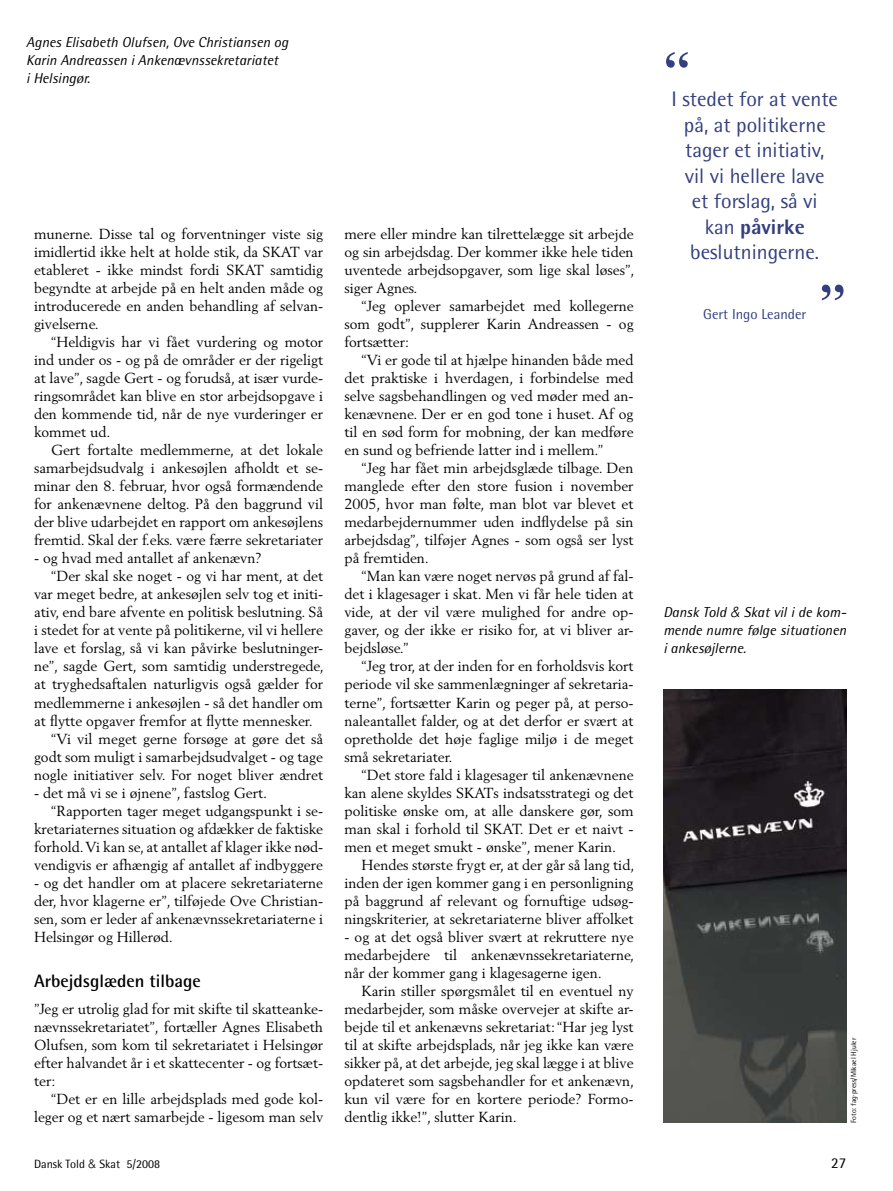
<style>
.page{position:relative;width:893px;height:1191px;background:#fff}
.page>*{position:absolute;margin:0;border:0;box-sizing:border-box;transform-origin:0 0}
.t1{font:600 54px "Times";color:#333f7e}
.t2{font:21px/25.5px "Rotis Semi Sans";color:#333f7e;text-align:center}
.t3{font:700 18px "Rotis Semi Sans";color:#000}
.t4{font:15px "Rotis Semi Sans";color:#000}
.t5{font:14.4px/18px "Berling";color:#000;text-align:justify}
.t6{font:italic 14.4px/18px "Rotis Semi Sans";color:#000}
.t7{font:14.4px "Rotis Semi Sans";color:#333f7e}
.t8{font:12px "Rotis Semi Sans";color:#000}
.t9{font:7.5px "Rotis Semi Sans";color:#000}
.s1{font-weight:800}
.s2{font-family:"Helvetica";font-weight:300}
</style>
<div class="page">
<img style="left:663px;top:689px;width:183px;height:434px">
<p class="t6" style="left:26px;top:33px;width:264px">Agnes Elisabeth Olufsen, Ove Christiansen og<br>Karin Andreassen i Ankenævnssekretariatet<br>i Helsingør.</p>
<p class="t5" style="left:34px;top:225px;width:291px">munerne. Disse tal og forventninger viste sig imidlertid ikke helt at holde stik, da SKAT var etableret - ikke mindst fordi SKAT samtidig begyndte at arbejde på en helt anden måde og introducerede en anden behandling af selvan&shy;givelserne.</p>
<p class="t5" style="left:34px;top:333px;width:291px;text-indent:17px">“Heldigvis har vi fået vurdering og motor ind under os - og på de områder er der rigeligt at lave”, sagde Gert - og forudså, at især vurde&shy;ringsområdet kan blive en stor arbejdsopgave i den kommende tid, når de nye vurderinger er kommet ud.</p>
<p class="t5" style="left:34px;top:441px;width:291px;text-indent:17px">Gert fortalte medlemmerne, at det lokale samarbejdsudvalg i ankesøjlen afholdt et se&shy;minar den 8. februar, hvor også formændende for ankenævnene deltog. På den baggrund vil der blive udarbejdet en rapport om ankesøjlens fremtid. Skal der f.eks. være færre sekretariater</p>
<p class="t5" style="left:34px;top:549px;width:229px">- og hvad med antallet af ankenævn?</p>
<p class="t5" style="left:51px;top:567px;width:274px">“Der skal ske noget - og vi har ment, at det</p>
<p class="t5" style="left:34px;top:585px;width:291px">var meget bedre, at ankesøjlen selv tog et initi-</p>
<p class="t5" style="left:34px;top:603px;width:291px">ativ, end bare afvente en politisk beslutning. Så</p>
<p class="t5" style="left:34px;top:621px;width:291px">i stedet for at vente på politikerne, vil vi hellere</p>
<p class="t5" style="left:34px;top:639px;width:291px">lave et forslag, så vi kan påvirke beslutninger-</p>
<p class="t5" style="left:34px;top:657px;width:291px">ne”, sagde Gert, som samtidig understregede,</p>
<p class="t5" style="left:34px;top:675px;width:291px">at tryghedsaftalen naturligvis også gælder for</p>
<p class="t5" style="left:34px;top:693px;width:291px">medlemmerne i ankesøjlen - så det handler om</p>
<p class="t5" style="left:34px;top:711px;width:280px">at flytte opgaver fremfor at flytte mennesker.</p>
<p class="t5" style="left:51px;top:729px;width:274px">“Vi vil meget gerne forsøge at gøre det så</p>
<p class="t5" style="left:34px;top:747px;width:291px">godt som muligt i samarbejdsudvalget - og tage</p>
<p class="t5" style="left:34px;top:765px;width:291px">nogle initiativer selv. For noget bliver ændret</p>
<p class="t5" style="left:34px;top:783px;width:235px">- det må vi se i øjnene”, fastslog Gert.</p>
<p class="t5" style="left:51px;top:801px;width:274px">“Rapporten tager meget udgangspunkt i se-</p>
<p class="t5" style="left:34px;top:819px;width:291px">kretariaternes situation og afdækker de faktiske</p>
<p class="t5" style="left:34px;top:837px;width:291px">forhold. Vi kan se, at antallet af klager ikke nød-</p>
<p class="t5" style="left:34px;top:855px;width:291px">vendigvis er afhængig af antallet af indbyggere</p>
<p class="t5" style="left:34px;top:873px;width:291px">- og det handler om at placere sekretariaterne der, hvor klagerne er”, tilføjede Ove Christian&shy;sen, som er leder af ankenævnssekretariaterne i Helsingør og Hillerød.</p>
<p class="t3" style="left:34px;top:969px;width:168px">Arbejdsglæden tilbage</p>
<p class="t5" style="left:34px;top:999px;width:291px">”Jeg er utrolig glad for mit skifte til skatteanke&shy;nævnssekretariatet”, fortæller Agnes Elisabeth Olufsen, som kom til sekretariatet i Helsingør efter halvandet år i et skattecenter - og fortsæt&shy;ter:</p>
<p class="t5" style="left:34px;top:1089px;width:291px;text-align:right">“Det er en lille arbejdsplads med gode kol&shy;leger og et nært samarbejde - ligesom man selv</p>
<p class="t5" style="left:344px;top:225px;width:291px">mere eller mindre kan tilrettelægge sit arbejde og sin arbejdsdag. Der kommer ikke hele tiden uventede arbejdsopgaver, som lige skal løses”, siger Agnes.</p>
<p class="t5" style="left:344px;top:297px;width:291px;text-indent:17px">“Jeg oplever samarbejdet med kollegerne som godt”, supplerer Karin Andreassen - og fortsætter:</p>
<p class="t5" style="left:344px;top:351px;width:291px;text-indent:17px">“Vi er gode til at hjælpe hinanden både med det praktiske i hverdagen, i forbindelse med selve sagsbehandlingen og ved møder med an&shy;kenævnene. Der er en god tone i huset. Af og til en sød form for mobning, der kan medføre en sund og befriende latter ind i mellem.”</p>
<p class="t5" style="left:344px;top:459px;width:291px;text-indent:17px">“Jeg har fået min arbejdsglæde tilbage. Den manglede efter den store fusion i november 2005, hvor man følte, man blot var blevet et medarbejdernummer uden indflydelse på sin arbejdsdag”, tilføjer Agnes - som også ser lyst på fremtiden.</p>
<p class="t5" style="left:344px;top:567px;width:291px;text-indent:17px">“Man kan være noget nervøs på grund af fal&shy;det i klagesager i skat. Men vi får hele tiden at vide, at der vil være mulighed for andre op&shy;gaver, og der ikke er risiko for, at vi bliver ar&shy;bejdsløse.”</p>
<p class="t5" style="left:344px;top:657px;width:291px;text-indent:17px">“Jeg tror, at der inden for en forholdsvis kort periode vil ske sammenlægninger af sekretaria&shy;terne”, fortsætter Karin og peger på, at perso&shy;naleantallet falder, og at det derfor er svært at opretholde det høje faglige miljø i de meget små sekretariater.</p>
<p class="t5" style="left:344px;top:765px;width:291px;text-indent:17px">“Det store fald i klagesager til ankenævnene kan alene skyldes SKATs indsatsstrategi og det politiske ønske om, at alle danskere gør, som man skal i forhold til SKAT. Det er et naivt - men et meget smukt - ønske”, mener Karin.</p>
<p class="t5" style="left:344px;top:855px;width:291px;text-indent:17px">Hendes største frygt er, at der går så lang tid, inden der igen kommer gang i en personligning på baggrund af relevant og fornuftige udsøg&shy;ningskriterier, at sekretariaterne bliver affolket</p>
<p class="t5" style="left:344px;top:927px;width:291px">- og at det også bliver svært at rekruttere nye medarbejdere til ankenævnssekretariaterne, når der kommer gang i klagesagerne igen.</p>
<p class="t5" style="left:344px;top:981px;width:291px;text-indent:17px">Karin stiller spørgsmålet til en eventuel ny medarbejder, som måske overvejer at skifte ar&shy;bejde til et ankenævns sekretariat: “Har jeg lyst til at skifte arbejdsplads, når jeg ikke kan være sikker på, at det arbejde, jeg skal lægge i at blive opdateret som sagsbehandler for et ankenævn, kun vil være for en kortere periode? Formo&shy;dentlig ikke!”, slutter Karin.</p>
<h1 class="t1" style="left:663px;top:39px;width:28px">“</h1>
<h2 class="t2" style="left:672px;top:86px;width:168px">I stedet for at vente på, at politikerne tager et initiativ,<br>vil vi hellere lave<br>et forslag, så vi<br>kan <span class="s1">påvirke </span>beslutningerne.</h2>
<p class="t7" style="left:703px;top:306px;width:105px">Gert Ingo Leander</p>
<h1 class="t1" style="left:819px;top:272px;width:28px">”</h1>
<p class="t6" style="left:663px;top:603px;width:184px;text-align:justify">Dansk Told <span class="s2">&amp;</span> Skat vil i de kom&shy;mende numre følge situationen i ankesøjlerne.</p>
<p class="t9" style="left:849px;top:1123px;width:87px;rotate:-90deg">Foto: fag·press/Mikael Hjuler</p>
<p class="t8" style="left:34px;top:1157px;width:128px">Dansk Told <span class="s2">&amp;</span> Skat 5/2008</p>
<p class="t4" style="left:831px;top:1154px;width:17px">27</p>
</div>
